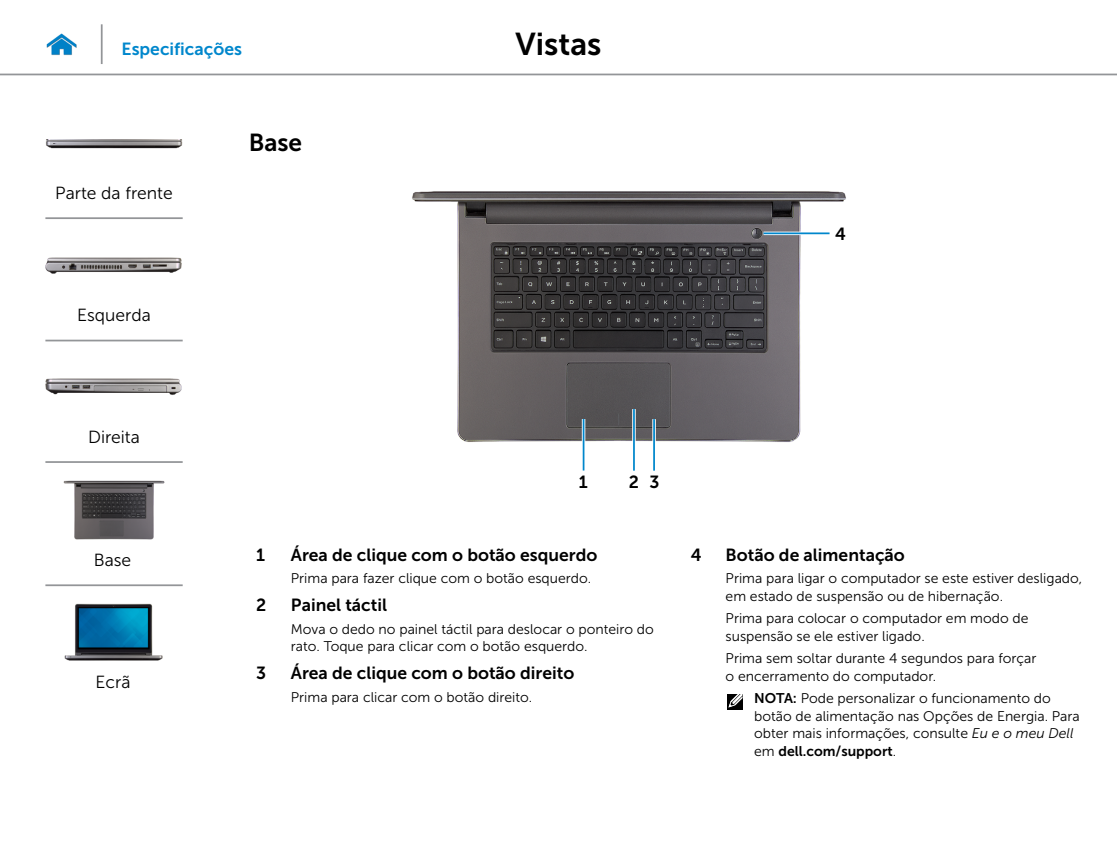
<style>
.page{position:relative;width:1117px;height:844px;background:#fff}
.page>*{position:absolute;margin:0;border:0;box-sizing:border-box;transform-origin:0 0}
.t1{font:31.5px "Museo Sans For Dell 700";color:#000}
.Head2{font:24.5px "Museo Sans For Dell 700";color:#000}
.Callout_Head{font:17.5px "Museo Sans For Dell 700";color:#000}
.t2{font:17.5px "Museo Sans For Dell 300";color:#000}
.t3{font:17.5px "Museo Sans For Dell 700";color:#0087cc}
.Callout-L{font:17.5px "Museo Sans For Dell 700";color:#000}
.Callout_description{font:14px/17.5px "Museo Sans For Dell 300";color:#000}
.Note{font:14px/17.5px "Museo Sans For Dell 300";color:#000}
.s1{font-family:"Museo Sans For Dell 700"}
.s2{font-style:italic}
</style>
<div class="page">
<hr style="left:0;top:74px;width:1116px;height:1px;background:#939598">
<img style="left:46px;top:33px;width:31px;height:23px">
<div style="left:726px;top:693px;width:16px;height:16px;background:#000"></div>
<svg style="left:728px;top:693px;width:14px;height:14px"></svg>
<img style="left:412px;top:191px;width:434px;height:251px">
<svg style="left:763px;top:231px;width:66px;height:4px"></svg>
<hr style="left:763px;top:232px;width:66px;height:2px;background:#0087cc">
<svg style="left:581px;top:419px;width:4px;height:51px"></svg>
<hr style="left:582px;top:419px;width:2px;height:51px;background:#0087cc">
<hr style="left:632px;top:409px;width:3px;height:61px;background:#fff">
<hr style="left:633px;top:409px;width:1px;height:61px;background:#0087cc">
<hr style="left:652px;top:419px;width:3px;height:51px;background:#fff">
<hr style="left:653px;top:419px;width:1px;height:51px;background:#0087cc">
<hr style="left:101px;top:24px;width:2px;height:40px;background:#939598">
<img style="left:45px;top:139px;width:137px;height:10px">
<img style="left:45px;top:257px;width:137px;height:17px">
<img style="left:45px;top:378px;width:137px;height:17px">
<img style="left:64px;top:480px;width:100px;height:59px">
<img style="left:65px;top:603px;width:98px;height:56px">
<hr style="left:45px;top:217px;width:138px;height:2px;background:#939598">
<hr style="left:45px;top:339px;width:138px;height:2px;background:#939598">
<hr style="left:45px;top:461px;width:138px;height:2px;background:#939598">
<hr style="left:45px;top:584px;width:138px;height:2px;background:#939598">
<p class="t3" style="left:122px;top:39px;width:122px">Especificações</p>
<h1 class="t1" style="left:515px;top:26px;width:87px">Vistas</h1>
<p class="t2" style="left:55px;top:183px;width:119px">Parte da frente</p>
<p class="t2" style="left:77px;top:305px;width:75px">Esquerda</p>
<p class="Head2" style="left:249px;top:128px;width:55px">Base</p>
<p class="Callout-L" style="left:834px;top:224px;width:12px">4</p>
<p class="t2" style="left:88px;top:428px;width:53px">Direita</p>
<p class="t2" style="left:94px;top:550px;width:39px">Base</p>
<p class="t2" style="left:96px;top:672px;width:36px">Ecrã</p>
<p class="Callout-L" style="left:578px;top:472px;width:10px">1</p>
<p class="Callout-L" style="left:628px;top:472px;width:12px">2</p>
<p class="Callout-L" style="left:649px;top:472px;width:12px">3</p>
<p class="Callout_Head" style="left:256px;top:544px;width:10px">1</p>
<p class="Callout_Head" style="left:291px;top:544px;width:308px">Área de clique com o botão esquerdo</p>
<p class="Callout_description" style="left:291px;top:569px;width:302px">Prima para fazer clique com o botão esquerdo.</p>
<p class="Callout_Head" style="left:256px;top:595px;width:12px">2</p>
<p class="Callout_Head" style="left:291px;top:595px;width:98px">Painel táctil</p>
<p class="Callout_description" style="left:291px;top:620px;width:364px">Mova o dedo no painel táctil para deslocar o ponteiro do rato. Toque para clicar com o botão esquerdo.</p>
<p class="Callout_Head" style="left:256px;top:663px;width:12px">3</p>
<p class="Callout_Head" style="left:291px;top:663px;width:285px">Área de clique com o botão direito</p>
<p class="Callout_description" style="left:291px;top:688px;width:243px">Prima para clicar com o botão direito.</p>
<p class="Callout_Head" style="left:690px;top:544px;width:12px">4</p>
<p class="Callout_Head" style="left:725px;top:544px;width:181px">Botão de alimentação</p>
<p class="Callout_description" style="left:725px;top:569px;width:358px">Prima para ligar o computador se este estiver desligado, em estado de suspensão ou de hibernação.</p>
<p class="Callout_description" style="left:725px;top:609px;width:304px">Prima para colocar o computador em modo de suspensão se ele estiver ligado.</p>
<p class="Callout_description" style="left:725px;top:649px;width:312px">Prima sem soltar durante 4 segundos para forçar o encerramento do computador.</p>
<p class="Note" style="left:754px;top:689px;width:327px"><span class="s1">NOTA:</span> Pode personalizar o funcionamento do botão de alimentação nas Opções de Energia. Para obter mais informações, consulte <span class="s2">Eu e o meu Dell </span>em <span class="s1">dell.com/support</span>.</p>
</div>
